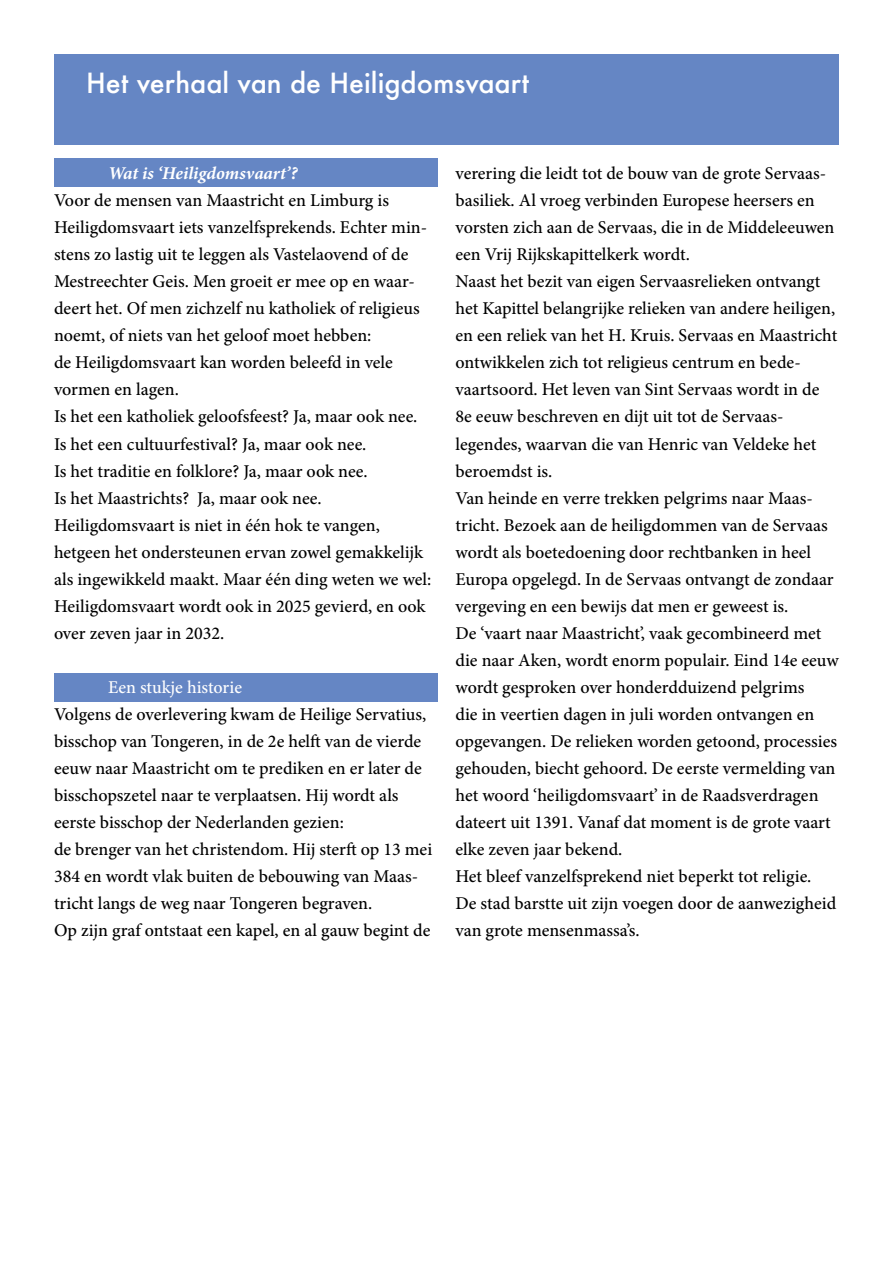
<style>
.page{position:relative;width:893px;height:1263px;background:#fff}
.page>*{position:absolute;margin:0;border:0;box-sizing:border-box;transform-origin:0 0}
.t1{font:500 27px "Futura";color:#fff}
.t2{font:500 18px/27px "Minion Pro";color:#000}
.t3{font:italic 700 18px "Minion Pro";letter-spacing:-.005em;color:#fff}
.t4{font:500 18px "Minion Pro";color:#fff}
</style>
<div class="page">
<div style="left:54px;top:673px;width:383px;height:29px;background:#6586c4"></div>
<div style="left:54px;top:158px;width:383px;height:29px;background:#6586c4"></div>
<div style="left:54px;top:54px;width:785px;height:91px;background:#6586c4"></div>
<h1 class="t1" style="left:86px;top:64px;width:445px">Het verhaal van de Heiligdomsvaart</h1>
<p class="t3" style="left:108px;top:161px;width:191px">Wat is ‘Heiligdomsvaart’?</p>
<p class="t2" style="left:54px;top:187px;width:379px">Voor de mensen van Maastricht en Limburg is Heiligdomsvaart iets vanzelfsprekends. Echter min&shy;stens zo lastig uit te leggen als Vastelaovend of de Mestreechter Geis. Men groeit er mee op en waar&shy;deert het. Of men zichzelf nu katholiek of religieus noemt, of niets van het geloof moet hebben:<br>de Heiligdomsvaart kan worden beleefd in vele vormen en lagen.<br>Is het een katholiek geloofsfeest? Ja, maar ook nee.<br>Is het een cultuurfestival? Ja, maar ook nee.<br>Is het traditie en folklore? Ja, maar ook nee.<br>Is het Maastrichts? Ja, maar ook nee.<br>Heiligdomsvaart is niet in één hok te vangen, hetgeen het ondersteunen ervan zowel gemakkelijk als ingewikkeld maakt. Maar één ding weten we wel:<br>Heiligdomsvaart wordt ook in 2025 gevierd, en ook over zeven jaar in 2032.</p>
<p class="t4" style="left:108px;top:675px;width:136px">Een stukje historie</p>
<p class="t2" style="left:54px;top:700px;width:380px">Volgens de overlevering kwam de Heilige Servatius, bisschop van Tongeren, in de 2e helft van de vierde eeuw naar Maastricht om te prediken en er later de bisschopszetel naar te verplaatsen. Hij wordt als eerste bisschop der Nederlanden gezien:<br>de brenger van het christendom. Hij sterft op 13 mei 384 en wordt vlak buiten de bebouwing van Maas&shy;tricht langs de weg naar Tongeren begraven.<br>Op zijn graf ontstaat een kapel, en al gauw begint de</p>
<p class="t2" style="left:455px;top:160px;width:385px">verering die leidt tot de bouw van de grote Servaas&shy;basiliek. Al vroeg verbinden Europese heersers en vorsten zich aan de Servaas, die in de Middeleeuwen een Vrij Rijkskapittelkerk wordt.<br>Naast het bezit van eigen Servaasrelieken ontvangt het Kapittel belangrijke relieken van andere heiligen, en een reliek van het H. Kruis. Servaas en Maastricht ontwikkelen zich tot religieus centrum en bede&shy;vaartsoord. Het leven van Sint Servaas wordt in de 8e eeuw beschreven en dijt uit tot de Servaas&shy;legendes, waarvan die van Henric van Veldeke het beroemdst is.<br>Van heinde en verre trekken pelgrims naar Maas&shy;tricht. Bezoek aan de heiligdommen van de Servaas wordt als boetedoening door rechtbanken in heel Europa opgelegd. In de Servaas ontvangt de zondaar vergeving en een bewijs dat men er geweest is.<br>De ‘vaart naar Maastricht’, vaak gecombineerd met die naar Aken, wordt enorm populair. Eind 14e eeuw wordt gesproken over honderdduizend pelgrims<br>die in veertien dagen in juli worden ontvangen en opgevangen. De relieken worden getoond, processies gehouden, biecht gehoord. De eerste vermelding van het woord ‘heiligdomsvaart’ in de Raadsverdragen dateert uit 1391. Vanaf dat moment is de grote vaart elke zeven jaar bekend.<br>Het bleef vanzelfsprekend niet beperkt tot religie.<br>De stad barstte uit zijn voegen door de aanwezigheid van grote mensenmassa’s.</p>
</div>
